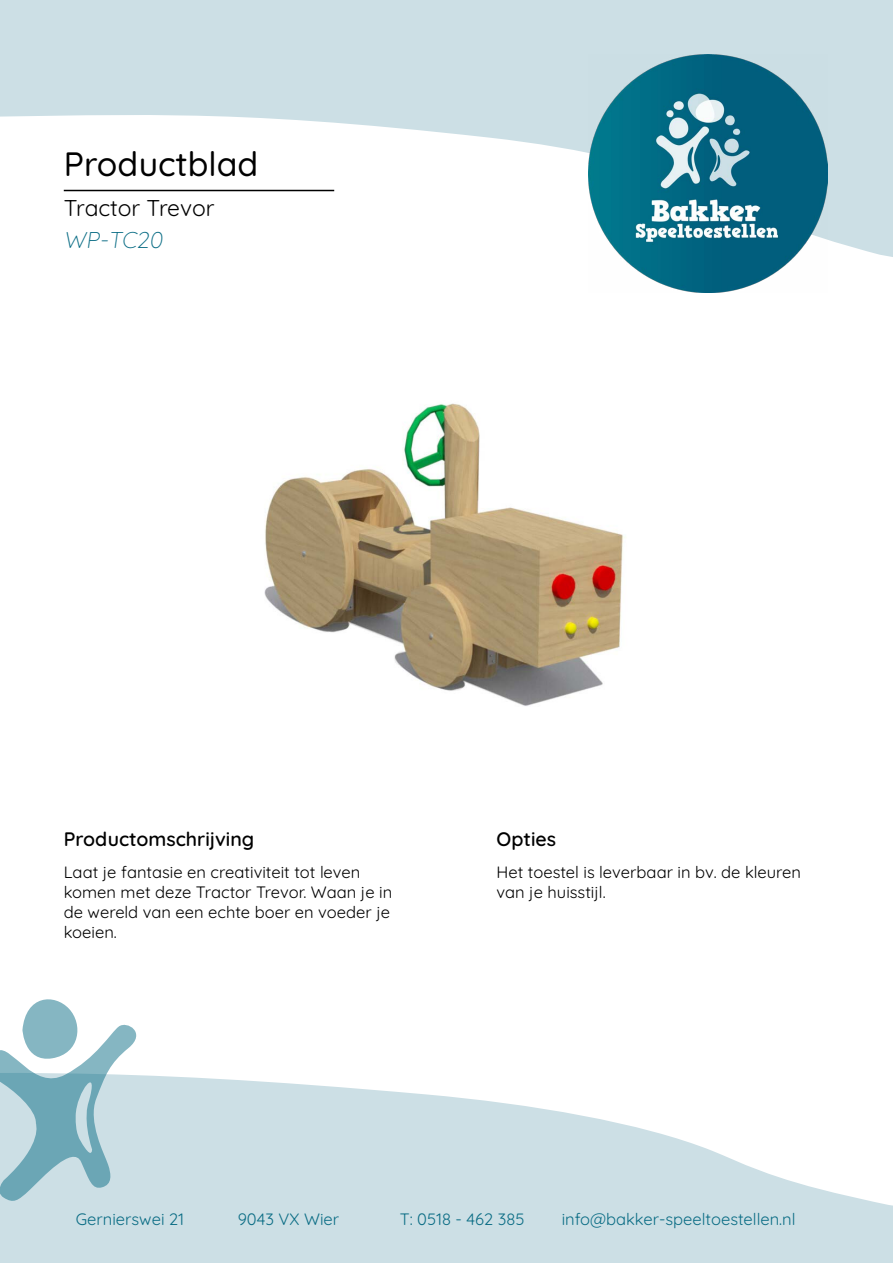
<style>
.page{position:relative;width:893px;height:1263px;background:#fff}
.page>*{position:absolute;margin:0;border:0;box-sizing:border-box;transform-origin:0 0}
.t1{font:500 33.75px "Quicksand";color:#000}
.t2{font:22.8px "Quicksand";letter-spacing:-.005em;color:#000}
.t3{font:300 22.8px "Quicksand";color:#0b6d85}
.t4{font:600 19.5px "Quicksand";color:#000}
.t5{font:16.5px/19.8px "Quicksand";color:#000}
.t6{font:16.5px "Quicksand";color:#0b6d85}
</style>
<div class="page">
<svg style="left:0;top:0;width:893px;height:257px;fill:#ccdfe5"></svg>
<img style="left:589px;top:54px;width:238px;height:238px">
<svg style="left:0;top:1075px;width:893px;height:188px;fill:#ccdfe5"></svg>
<svg style="left:0;top:999px;width:136px;height:202px"></svg>
<hr style="left:64px;top:190px;width:270px;height:1px;background:#000">
<img style="left:264px;top:403px;width:361px;height:303px">
<h1 class="t1" style="left:64px;top:138px;width:196px">Productblad</h1>
<h2 class="t2" style="left:64px;top:191px;width:152px">Tractor Trevor</h2>
<h2 class="t3" style="left:64px;top:222px;width:104px">WP-TC20</h2>
<p class="t4" style="left:64px;top:823px;width:192px">Productomschrijving</p>
<p class="t4" style="left:497px;top:823px;width:61px">Opties</p>
<p class="t5" style="left:64px;top:861px;width:330px">Laat je fantasie en creativiteit tot leven komen met deze Tractor Trevor. Waan je in de wereld van een echte boer en voeder je koeien.</p>
<p class="t5" style="left:497px;top:861px;width:306px">Het toestel is leverbaar in bv. de kleuren van je huisstijl.</p>
<p class="t6" style="left:76px;top:1207px;width:110px">Gernierswei 21</p>
<p class="t6" style="left:238px;top:1207px;width:103px">9043 VX Wier</p>
<p class="t6" style="left:400px;top:1207px;width:126px">T: 0518 - 462 385</p>
<p class="t6" style="left:562px;top:1207px;width:235px">info@bakker-speeltoestellen.nl</p>
</div>
